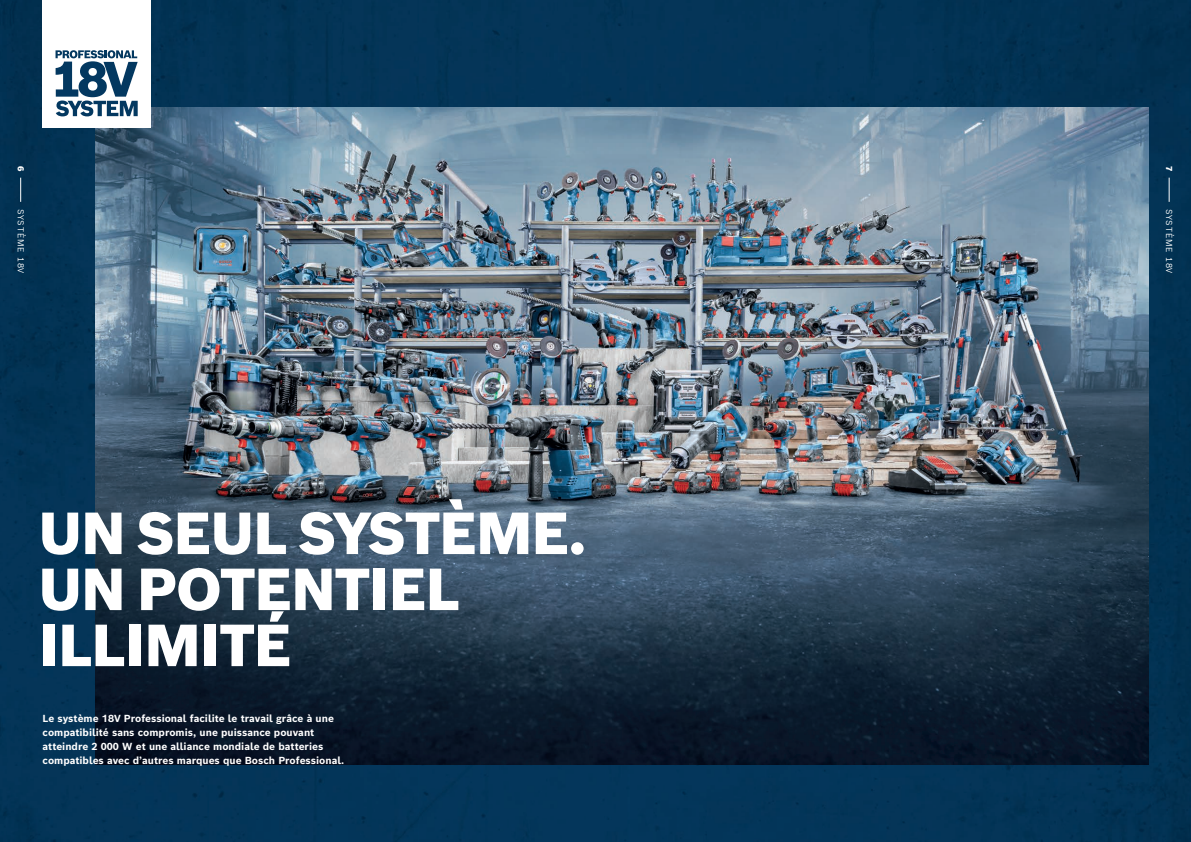
<style>
.page{position:relative;width:1191px;height:842px;background:#033457}
.page>*{position:absolute;margin:0;border:0;box-sizing:border-box;transform-origin:0 0}
.t1{font:900 58px/56px "Bosch Sans";letter-spacing:-.02em;color:#fff}
.t2{font:700 10px/14px "Bosch Sans";color:#fff}
.t3{font:8.5px "Bosch Sans";letter-spacing:.1em;color:#fff}
.t4{font:900 8.5px "Bosch Sans";color:#fff}
</style>
<div class="page">
<img style="left:95px;top:108px;width:1053px;height:656px">
<div style="left:43px;top:0;width:108px;height:128px;background:#fff"></div>
<svg style="left:56px;top:50px;width:82px;height:66px"></svg>
<svg style="left:20px;top:178px;width:1px;height:24px"></svg>
<svg style="left:1168px;top:178px;width:1px;height:24px"></svg>
<p class="t4" style="left:26px;top:166px;width:7px;rotate:90deg">6</p>
<p class="t3" style="left:26px;top:209px;width:66px;rotate:90deg">SYSTÈME 18V</p>
<h1 class="t1" style="left:38px;top:506px;width:550px">UN SEUL SYSTÈME.<br>UN POTENTIEL<br>ILLIMITÉ</h1>
<p class="t2" style="left:43px;top:711px;width:303px">Le système 18V Professional facilite le travail grâce à une compatibilité sans compromis, une puissance pouvant atteindre 2 000 W et une alliance mondiale de batteries compatibles avec d’autres marques que Bosch Professional.</p>
<p class="t4" style="left:1174px;top:166px;width:7px;rotate:90deg">7</p>
<p class="t3" style="left:1174px;top:209px;width:66px;rotate:90deg">SYSTÈME 18V</p>
</div>
